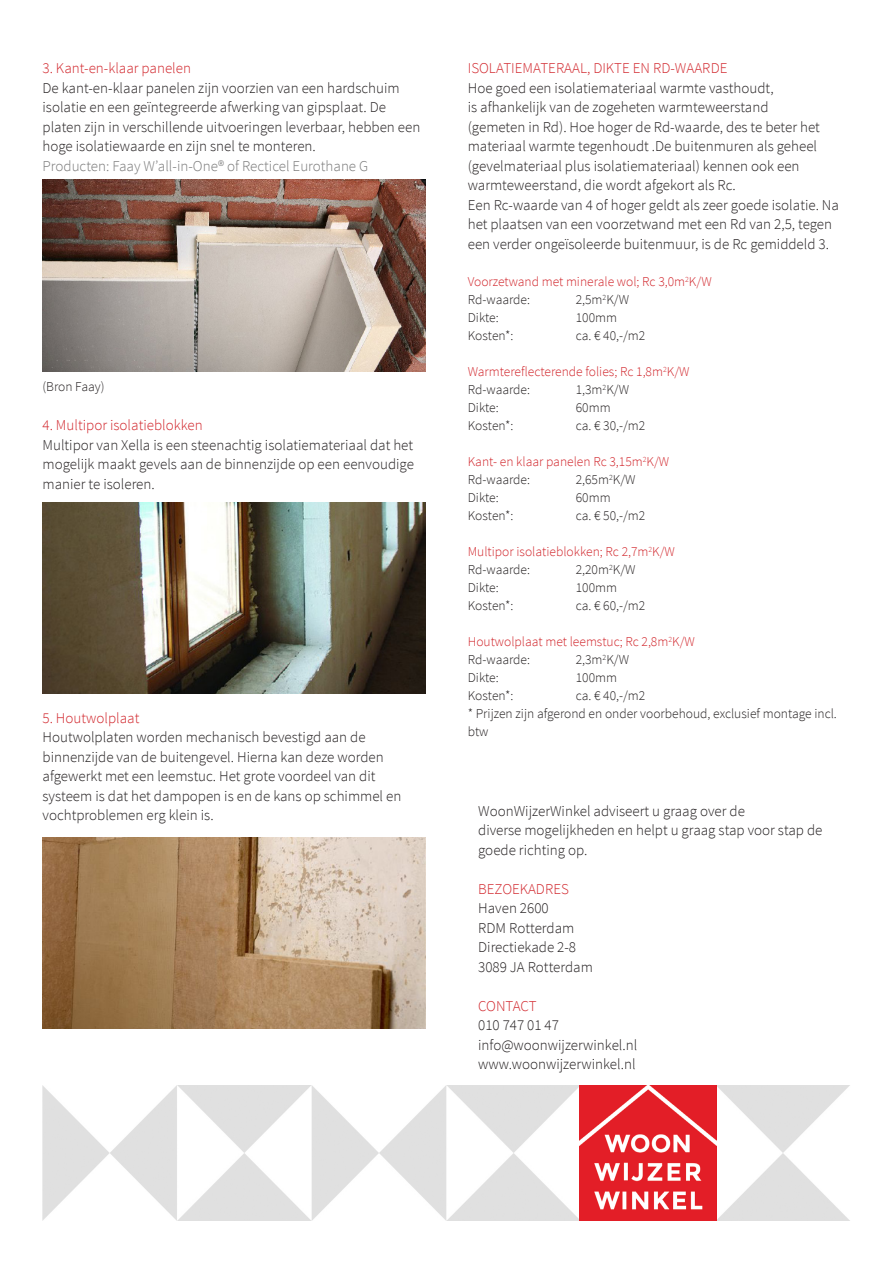
<style>
.page{position:relative;width:893px;height:1263px;background:#fff}
.page>*{position:absolute;margin:0;border:0;box-sizing:border-box;transform-origin:0 0}
.t1{font:300 15px/19.5px "Source Sans Pro";color:#231f20}
.t2{font:300 15px "Source Sans Pro";color:#d1242a}
.t3{font:300 15px "Source Sans Pro";color:#787878}
.t4{font:300 13.5px/18px "Source Sans Pro";color:#231f20}
.t5{font:300 13.5px/18px "Source Sans Pro";color:#d1242a}
.s1{color:#231f20}
</style>
<div class="page">
<img style="left:43px;top:180px;width:382px;height:191px">
<img style="left:43px;top:502px;width:382px;height:192px">
<img style="left:43px;top:837px;width:382px;height:191px">
<img style="left:43px;top:1086px;width:806px;height:134px">
<img style="left:579px;top:1086px;width:138px;height:134px">
<p class="t2" style="left:43px;top:59px;width:150px">3. Kant-en-klaar panelen</p>
<p class="t1" style="left:43px;top:78px;width:379px">De kant-en-klaar panelen zijn voorzien van een hardschuim isolatie en een geïntegreerde afwerking van gipsplaat. De platen zijn in verschillende uitvoeringen leverbaar, hebben een hoge isolatiewaarde en zijn snel te monteren.</p>
<p class="t3" style="left:43px;top:157px;width:327px">Producten: Faay W’all-in-One® of Recticel Eurothane G</p>
<p class="t4" style="left:43px;top:378px;width:63px">(Bron Faay)</p>
<p class="t2" style="left:43px;top:416px;width:162px">4. Multipor isolatieblokken</p>
<p class="t1" style="left:43px;top:435px;width:373px;text-align:justify">Multipor van Xella is een steenachtig isolatiemateriaal dat het mogelijk maakt gevels aan de binnenzijde op een eenvoudige manier te isoleren.</p>
<p class="t2" style="left:43px;top:709px;width:98px">5. Houtwolplaat</p>
<p class="t1" style="left:43px;top:728px;width:360px">Houtwolplaten worden mechanisch bevestigd aan de binnenzijde van de buitengevel. Hierna kan deze worden afgewerkt met een leemstuc. Het grote voordeel van dit systeem is dat het dampopen is en de kans op schimmel en vochtproblemen erg klein is.</p>
<p class="t2" style="left:468px;top:59px;width:261px">ISOLATIEMATERAAL, DIKTE EN RD-WAARDE</p>
<p class="t1" style="left:468px;top:78px;width:354px">Hoe goed een isolatiemateriaal warmte vasthoudt,<br>is afhankelijk van de zogeheten warmteweerstand (gemeten in Rd). Hoe hoger de Rd-waarde, des te beter het materiaal warmte tegenhoudt .De buitenmuren als geheel (gevelmateriaal plus isolatiemateriaal) kennen ook een warmteweerstand, die wordt afgekort als Rc.</p>
<p class="t1" style="left:468px;top:195px;width:373px">Een Rc-waarde van 4 of hoger geldt als zeer goede isolatie. Na het plaatsen van een voorzetwand met een Rd van 2,5, tegen een verder ongeïsoleerde buitenmuur, is de Rc gemiddeld 3.</p>
<p class="t5" style="left:468px;top:273px;width:245px">Voorzetwand met minerale wol; Rc 3,0m<sup>2</sup>K/W</p>
<p class="t4" style="left:468px;top:291px;width:64px">Rd-waarde:</p>
<p class="t4" style="left:576px;top:291px;width:55px">2,5m<sup>2</sup>K/W</p>
<p class="t4" style="left:468px;top:309px;width:32px">Dikte:</p>
<p class="t4" style="left:576px;top:309px;width:43px">100mm</p>
<p class="t4" style="left:468px;top:327px;width:47px">Kosten*:</p>
<p class="t4" style="left:576px;top:327px;width:71px">ca. € 40,-/m2</p>
<p class="t5" style="left:468px;top:363px;width:223px">Warmtereflecterende folies; Rc 1,8m<sup>2</sup>K/W<br><span class="s1">Rd-waarde:</span></p>
<p class="t4" style="left:576px;top:381px;width:55px">1,3m<sup>2</sup>K/W</p>
<p class="t4" style="left:468px;top:399px;width:32px">Dikte:</p>
<p class="t4" style="left:576px;top:399px;width:36px">60mm</p>
<p class="t4" style="left:468px;top:417px;width:47px">Kosten*:</p>
<p class="t4" style="left:576px;top:417px;width:71px">ca. € 30,-/m2</p>
<p class="t5" style="left:468px;top:453px;width:203px">Kant- en klaar panelen Rc 3,15m<sup>2</sup>K/W<br><span class="s1">Rd-waarde:</span></p>
<p class="t4" style="left:576px;top:471px;width:61px">2,65m<sup>2</sup>K/W</p>
<p class="t4" style="left:468px;top:489px;width:32px">Dikte:</p>
<p class="t4" style="left:576px;top:489px;width:36px">60mm</p>
<p class="t4" style="left:468px;top:507px;width:47px">Kosten*:</p>
<p class="t4" style="left:576px;top:507px;width:71px">ca. € 50,-/m2</p>
<p class="t5" style="left:468px;top:543px;width:209px">Multipor isolatieblokken; Rc 2,7m<sup>2</sup>K/W<br><span class="s1">Rd-waarde:</span></p>
<p class="t4" style="left:576px;top:561px;width:61px">2,20m<sup>2</sup>K/W</p>
<p class="t4" style="left:468px;top:579px;width:32px">Dikte:</p>
<p class="t4" style="left:576px;top:579px;width:43px">100mm</p>
<p class="t4" style="left:468px;top:597px;width:47px">Kosten*:</p>
<p class="t4" style="left:576px;top:597px;width:71px">ca. € 60,-/m2</p>
<p class="t5" style="left:468px;top:633px;width:229px">Houtwolplaat met leemstuc; Rc 2,8m<sup>2</sup>K/W<br><span class="s1">Rd-waarde:</span></p>
<p class="t4" style="left:576px;top:651px;width:55px">2,3m<sup>2</sup>K/W</p>
<p class="t4" style="left:468px;top:669px;width:32px">Dikte:</p>
<p class="t4" style="left:576px;top:669px;width:43px">100mm</p>
<p class="t4" style="left:468px;top:687px;width:47px">Kosten*:</p>
<p class="t4" style="left:468px;top:687px;width:371px;text-indent:108px">ca. € 40,-/m2<br>* Prijzen zijn afgerond en onder voorbehoud, exclusief montage incl. btw</p>
<p class="t1" style="left:478px;top:801px;width:346px">WoonWijzerWinkel adviseert u graag over de<br>diverse mogelijkheden en helpt u graag stap voor stap de goede richting op.</p>
<p class="t2" style="left:478px;top:879px;width:92px">BEZOEKADRES</p>
<p class="t1" style="left:478px;top:898px;width:72px">Haven 2600</p>
<p class="t1" style="left:478px;top:918px;width:98px">RDM Rotterdam</p>
<p class="t1" style="left:478px;top:937px;width:99px">Directiekade 2-8</p>
<p class="t1" style="left:478px;top:957px;width:116px">3089 JA Rotterdam</p>
<p class="t2" style="left:478px;top:996px;width:60px">CONTACT</p>
<p class="t1" style="left:478px;top:1015px;width:82px">010 747 01 47</p>
<p class="t1" style="left:478px;top:1035px;width:161px">info@woonwijzerwinkel.nl</p>
<p class="t1" style="left:478px;top:1054px;width:159px">www.woonwijzerwinkel.nl</p>
</div>
